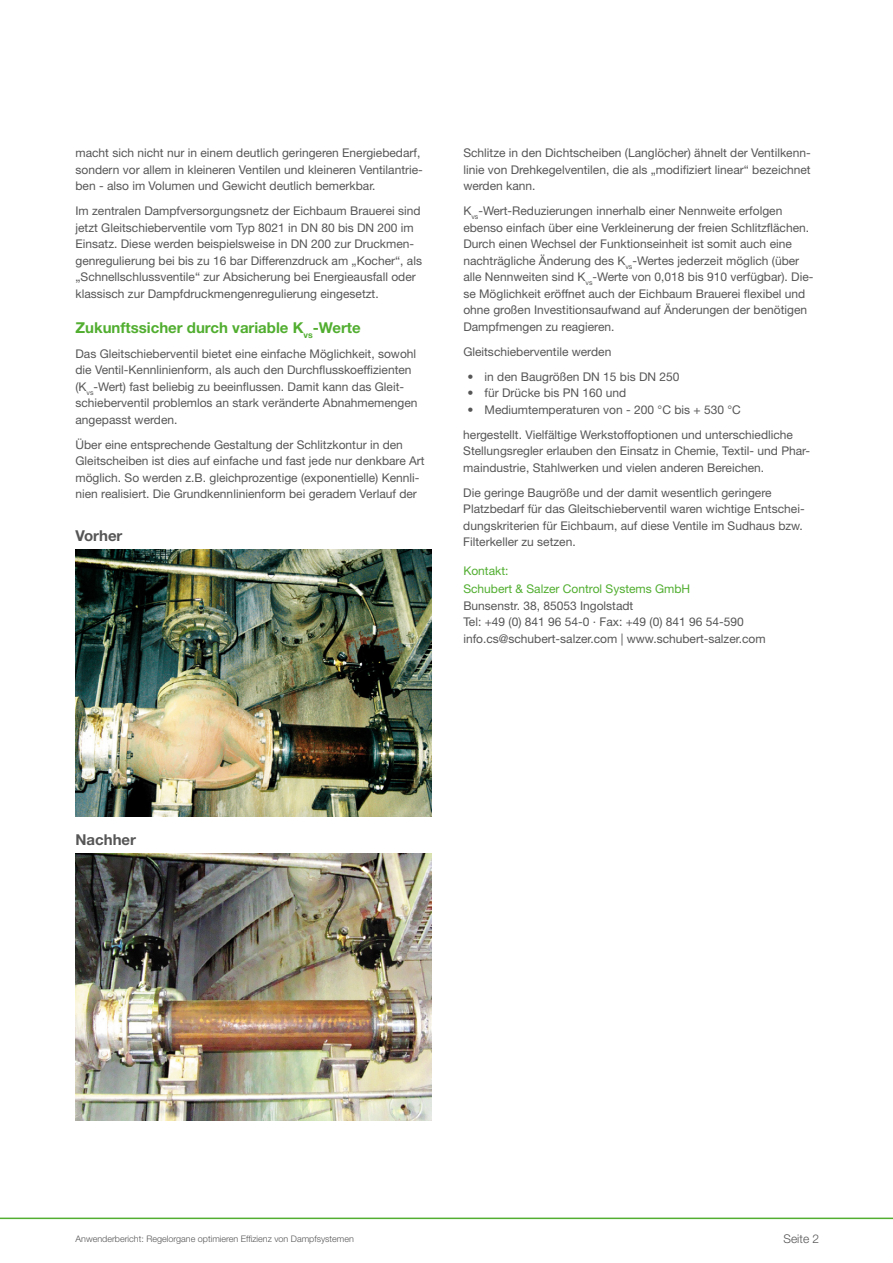
<style>
.page{position:relative;width:893px;height:1263px;background:#fff}
.page>*{position:absolute;margin:0;border:0;box-sizing:border-box;transform-origin:0 0}
.t1{font:700 15px "Helvetica Neue LT Std";color:#51ae30}
.t2{font:700 15px "Helvetica Neue LT Std";color:#565656}
.t3{font:12px/16.5px "Helvetica Neue LT Std";color:#565656}
.t4{font:12px/18px "Helvetica Neue LT Std";color:#51ae30}
.t5{font:300 12px "Helvetica Neue LT Std";color:#565656}
.t6{font:300 9px "Helvetica Neue LT Std";color:#565656}
</style>
<div class="page">
<hr style="left:0;top:1217px;width:893px;height:2px;background:#51ae30">
<img style="left:76px;top:549px;width:355px;height:268px">
<img style="left:76px;top:853px;width:355px;height:267px">
<p class="t3" style="left:76px;top:145px;width:349px">macht sich nicht nur in einem deutlich geringeren Energiebedarf, sondern vor allem in kleineren Ventilen und kleineren Ventilantrie&shy;ben - also im Volumen und Gewicht deutlich bemerkbar.</p>
<p class="t3" style="left:76px;top:203px;width:348px">Im zentralen Dampfversorgungsnetz der Eichbaum Brauerei sind jetzt Gleitschieberventile vom Typ 8021 in DN 80 bis DN 200 im Einsatz. Diese werden beispielsweise in DN 200 zur Druckmen&shy;genregulierung bei bis zu 16 bar Differenzdruck am „Kocher“, als „Schnellschlussventile“ zur Absicherung bei Energieausfall oder klassisch zur Dampfdruckmengenregulierung eingesetzt.</p>
<p class="t1" style="left:76px;top:318px;width:287px">Zukunftssicher durch variable K<sub>vs</sub>-Werte</p>
<p class="t3" style="left:76px;top:345px;width:344px">Das Gleitschieberventil bietet eine einfache Möglichkeit, sowohl die Ventil-Kennlinienform, als auch den Durchflusskoeffizienten (K<sub>vs</sub>-Wert) fast beliebig zu beeinflussen. Damit kann das Gleit&shy;schieberventil problemlos an stark veränderte Abnahmemengen angepasst werden.</p>
<p class="t3" style="left:76px;top:436px;width:351px">Über eine entsprechende Gestaltung der Schlitzkontur in den Gleitscheiben ist dies auf einfache und fast jede nur denkbare Art möglich. So werden z.B. gleichprozentige (exponentielle) Kennli&shy;nien realisiert. Die Grundkennlinienform bei geradem Verlauf der</p>
<p class="t2" style="left:76px;top:526px;width:48px">Vorher</p>
<p class="t3" style="left:463px;top:145px;width:349px;text-align:justify">Schlitze in den Dichtscheiben (Langlöcher) ähnelt der Ventilkenn&shy;linie von Drehkegelventilen, die als „modifiziert linear“ bezeichnet werden kann.</p>
<p class="t3" style="left:463px;top:203px;width:352px">K<sub>vs</sub>-Wert-Reduzierungen innerhalb einer Nennweite erfolgen ebenso einfach über eine Verkleinerung der freien Schlitzflächen.<br>Durch einen Wechsel der Funktionseinheit ist somit auch eine nachträgliche Änderung des K<sub>vs</sub>-Wertes jederzeit möglich (über alle Nennweiten sind K<sub>vs</sub>-Werte von 0,018 bis 910 verfügbar). Die&shy;se Möglichkeit eröffnet auch der Eichbaum Brauerei flexibel und ohne großen Investitionsaufwand auf Änderungen der benötigen Dampfmengen zu reagieren.</p>
<p class="t3" style="left:463px;top:343px;width:149px">Gleitschieberventile werden</p>
<p class="t3" style="left:468px;top:368px;width:213px">• in den Baugrößen DN 15 bis DN 250</p>
<p class="t3" style="left:468px;top:385px;width:160px">• für Drücke bis PN 160 und</p>
<p class="t3" style="left:463px;top:397px;width:331px;line-height:25px;text-indent:4px">• Mediumtemperaturen von - 200 °C bis + 530 °C hergestellt. Vielfältige Werkstoffoptionen und unterschiedliche</p>
<p class="t3" style="left:463px;top:443px;width:348px">Stellungsregler erlauben den Einsatz in Chemie, Textil- und Phar&shy;maindustrie, Stahlwerken und vielen anderen Bereichen.</p>
<p class="t3" style="left:463px;top:484px;width:343px">Die geringe Baugröße und der damit wesentlich geringere Platzbedarf für das Gleitschieberventil waren wichtige Entschei&shy;dungskriterien für Eichbaum, auf diese Ventile im Sudhaus bzw.<br>Filterkeller zu setzen.</p>
<p class="t4" style="left:463px;top:562px;width:228px">Kontakt:<br>Schubert &amp; Salzer Control Systems GmbH</p>
<p class="t3" style="left:463px;top:597px;width:304px">Bunsenstr. 38, 85053 Ingolstadt<br>Tel: +49 (0) 841 96 54-0 · Fax: +49 (0) 841 96 54-590 info.cs@schubert-salzer.com | www.schubert-salzer.com</p>
<p class="t2" style="left:76px;top:830px;width:62px">Nachher</p>
<p class="t6" style="left:76px;top:1233px;width:280px">Anwenderbericht: Regelorgane optimieren Effizienz von Dampfsystemen</p>
<p class="t5" style="left:783px;top:1231px;width:37px">Seite 2</p>
</div>
